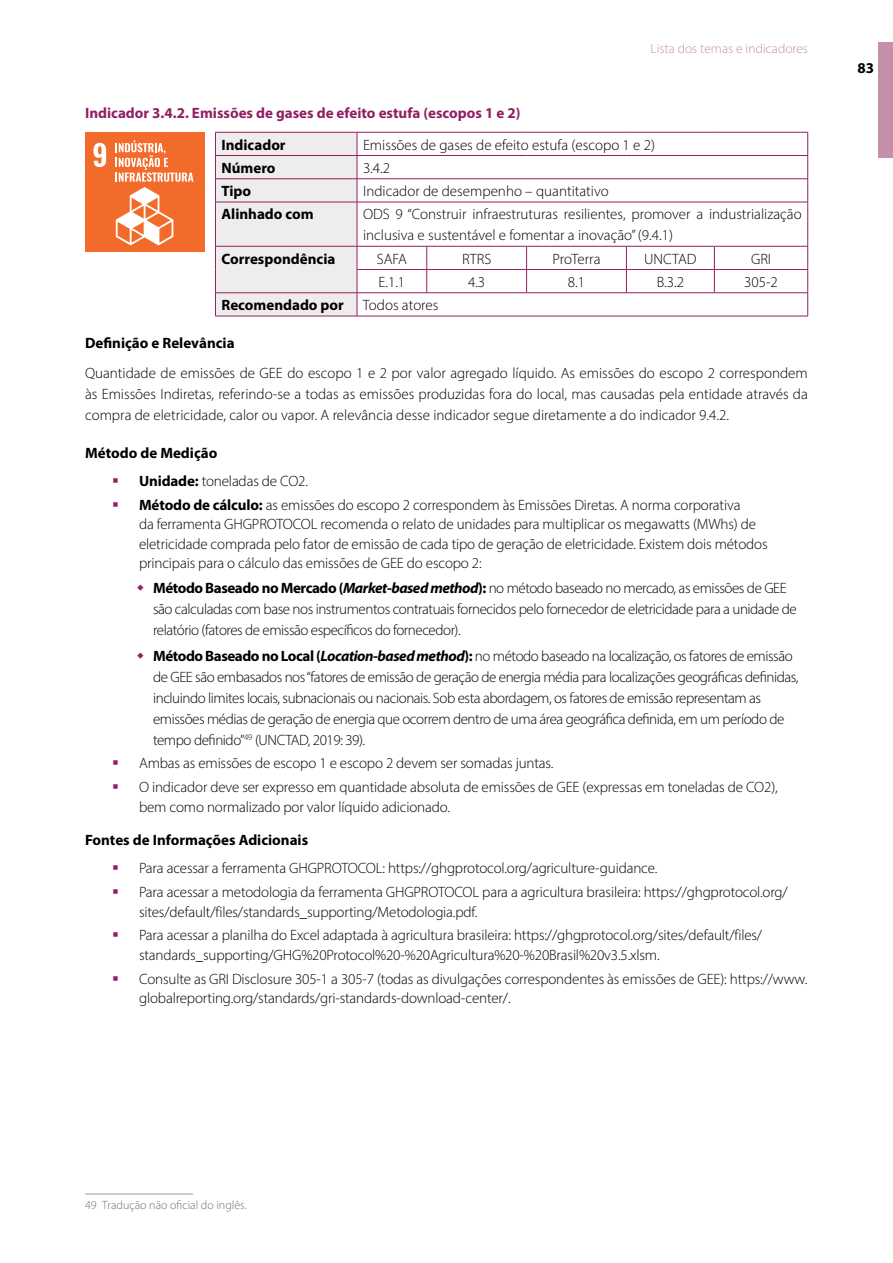
<style>
.page{position:relative;width:893px;height:1263px;background:#fff}
.page>*{position:absolute;margin:0;border:0;box-sizing:border-box;transform-origin:0 0}
.t1{font:300 15px/23.7px "Myriad Pro";letter-spacing:-.01em;color:#000}
.t2{font:300 15px/21px "Myriad Pro";letter-spacing:-.03em;color:#000}
.t3{font:700 15px/28px "Myriad Pro";color:#000}
.t4{font:700 15px "Myriad Pro";color:#921f63}
.t5{font:300 13.5px "Myriad Pro";color:#c48fab}
.t6{font:300 12px "Myriad Pro";color:#706f6f}
.s1{font-weight:300}
.s2{font-weight:700}
.s3{font-weight:700;font-style:italic}
</style>
<div class="page">
<div style="left:879px;top:43px;width:14px;height:115px;background:#c48fab"></div>
<hr style="left:357px;top:132px;width:70px;height:1px;background:#921f63">
<hr style="left:427px;top:132px;width:100px;height:1px;background:#921f63">
<hr style="left:527px;top:132px;width:99px;height:1px;background:#921f63">
<hr style="left:626px;top:132px;width:88px;height:1px;background:#921f63">
<hr style="left:714px;top:132px;width:94px;height:1px;background:#921f63">
<hr style="left:357px;top:155px;width:70px;height:1px;background:#921f63">
<hr style="left:427px;top:155px;width:100px;height:1px;background:#921f63">
<hr style="left:527px;top:155px;width:99px;height:1px;background:#921f63">
<hr style="left:626px;top:155px;width:88px;height:1px;background:#921f63">
<hr style="left:714px;top:155px;width:94px;height:1px;background:#921f63">
<hr style="left:357px;top:178px;width:70px;height:1px;background:#921f63">
<hr style="left:427px;top:178px;width:100px;height:1px;background:#921f63">
<hr style="left:527px;top:178px;width:99px;height:1px;background:#921f63">
<hr style="left:626px;top:178px;width:88px;height:1px;background:#921f63">
<hr style="left:714px;top:178px;width:94px;height:1px;background:#921f63">
<svg style="left:807px;top:132px;width:1px;height:70px"></svg>
<hr style="left:357px;top:202px;width:70px;height:1px;background:#921f63">
<hr style="left:427px;top:202px;width:100px;height:1px;background:#921f63">
<hr style="left:527px;top:202px;width:99px;height:1px;background:#921f63">
<hr style="left:626px;top:202px;width:88px;height:1px;background:#921f63">
<hr style="left:714px;top:202px;width:94px;height:1px;background:#921f63">
<hr style="left:807px;top:202px;width:1px;height:44px;background:#921f63">
<hr style="left:357px;top:246px;width:70px;height:1px;background:#921f63">
<hr style="left:427px;top:246px;width:100px;height:1px;background:#921f63">
<hr style="left:527px;top:246px;width:99px;height:1px;background:#921f63">
<hr style="left:626px;top:246px;width:88px;height:1px;background:#921f63">
<hr style="left:714px;top:246px;width:94px;height:1px;background:#921f63">
<hr style="left:357px;top:269px;width:70px;height:1px;background:#921f63">
<hr style="left:427px;top:269px;width:100px;height:1px;background:#921f63">
<svg style="left:426px;top:246px;width:1px;height:46px"></svg>
<hr style="left:527px;top:269px;width:99px;height:1px;background:#921f63">
<svg style="left:526px;top:246px;width:1px;height:46px"></svg>
<hr style="left:626px;top:269px;width:88px;height:1px;background:#921f63">
<svg style="left:626px;top:246px;width:1px;height:46px"></svg>
<hr style="left:714px;top:269px;width:94px;height:1px;background:#921f63">
<svg style="left:714px;top:246px;width:1px;height:46px"></svg>
<hr style="left:357px;top:292px;width:70px;height:1px;background:#921f63">
<svg style="left:215px;top:132px;width:143px;height:184px;background:#e8e3e6"></svg>
<hr style="left:427px;top:292px;width:100px;height:1px;background:#921f63">
<hr style="left:527px;top:292px;width:99px;height:1px;background:#921f63">
<hr style="left:626px;top:292px;width:88px;height:1px;background:#921f63">
<hr style="left:714px;top:292px;width:94px;height:1px;background:#921f63">
<svg style="left:807px;top:246px;width:1px;height:70px"></svg>
<hr style="left:215px;top:316px;width:142px;height:1px;background:#921f63">
<hr style="left:357px;top:316px;width:70px;height:1px;background:#921f63">
<hr style="left:427px;top:316px;width:100px;height:1px;background:#921f63">
<hr style="left:527px;top:316px;width:99px;height:1px;background:#921f63">
<hr style="left:626px;top:316px;width:88px;height:1px;background:#921f63">
<hr style="left:714px;top:316px;width:94px;height:1px;background:#921f63">
<div style="left:85px;top:132px;width:119px;height:119px;background:#f26b2b"></div>
<svg style="left:93px;top:143px;width:13px;height:24px"></svg>
<svg style="left:116px;top:140px;width:77px;height:105px"></svg>
<hr style="left:85px;top:1194px;width:108px;height:1px;background:#9d9d9c">
<p class="t5" style="left:651px;top:40px;width:159px">Lista dos temas e indicadores</p>
<p class="t4" style="left:85px;top:103px;width:437px">Indicador 3.4.2. Emissões de gases de efeito estufa (escopos 1 e 2)</p>
<p class="t3" style="left:221px;top:130px;width:66px">Indicador</p>
<p class="t1" style="left:363px;top:133px;width:294px">Emissões de gases de efeito estufa (escopo 1 e 2)</p>
<p class="t3" style="left:221px;top:153px;width:56px">Número</p>
<p class="t1" style="left:363px;top:156px;width:29px">3.4.2</p>
<p class="t3" style="left:221px;top:176px;width:31px">Tipo</p>
<p class="t1" style="left:363px;top:179px;width:247px">Indicador de desempenho – quantitativo</p>
<p class="t3" style="left:221px;top:200px;width:94px">Alinhado com</p>
<p class="t1" style="left:363px;top:204px;width:440px;line-height:21px">ODS 9 “Construir infraestruturas resilientes, promover a industrialização inclusiva e sustentável e fomentar a inovação” (9.4.1)</p>
<p class="t3" style="left:221px;top:244px;width:115px">Correspondência</p>
<p class="t1" style="left:377px;top:247px;width:32px">SAFA</p>
<p class="t1" style="left:462px;top:247px;width:31px">RTRS</p>
<p class="t1" style="left:552px;top:247px;width:49px">ProTerra</p>
<p class="t1" style="left:644px;top:247px;width:54px">UNCTAD</p>
<p class="t1" style="left:751px;top:247px;width:22px">GRI</p>
<p class="t1" style="left:378px;top:270px;width:28px">E.1.1</p>
<p class="t1" style="left:468px;top:270px;width:19px">4.3</p>
<p class="t1" style="left:568px;top:270px;width:19px">8.1</p>
<p class="t1" style="left:657px;top:270px;width:29px">B.3.2</p>
<p class="t1" style="left:744px;top:270px;width:35px">305-2</p>
<p class="t3" style="left:221px;top:290px;width:124px">Recomendado por</p>
<p class="t1" style="left:363px;top:293px;width:77px">Todos atores</p>
<p class="t3" style="left:85px;top:329px;width:151px">Definição e Relevância</p>
<p class="t1" style="left:85px;top:362px;width:724px;line-height:21px;text-align:justify">Quantidade de emissões de GEE do escopo 1 e 2 por valor agregado líquido. As emissões do escopo 2 correspondem às Emissões Indiretas, referindo-se a todas as emissões produzidas fora do local, mas causadas pela entidade através da compra de eletricidade, calor ou vapor. A relevância desse indicador segue diretamente a do indicador 9.4.2.</p>
<p class="t3" style="left:139px;top:438px;width:170px;text-indent:-54px">Método de Medição<br>Unidade: <span class="s1">toneladas de CO2.</span></p>
<p class="t1" style="left:139px;top:495px;width:630px;line-height:19.5px"><span class="s2">Método de cálculo:</span> as emissões do escopo 2 correspondem às Emissões Diretas. A norma corporativa<br>da ferramenta GHGPROTOCOL recomenda o relato de unidades para multiplicar os megawatts (MWhs) de eletricidade comprada pelo fator de emissão de cada tipo de geração de eletricidade. Existem dois métodos principais para o cálculo das emissões de GEE do escopo 2:</p>
<p class="t2" style="left:153px;top:578px;width:645px"><span class="s2">Método Baseado no Mercado (</span><span class="s3">Market-based method</span><span class="s2">):</span> no método baseado no mercado, as emissões de GEE são calculadas com base nos instrumentos contratuais fornecidos pelo fornecedor de eletricidade para a unidade de relatório (fatores de emissão específicos do fornecedor).</p>
<p class="t2" style="left:153px;top:645px;width:647px"><span class="s2">Método Baseado no Local (</span><span class="s3">Location-based method</span><span class="s2">):</span> no método baseado na localização, os fatores de emissão de GEE são embasados nos “fatores de emissão de geração de energia média para localizações geográficas definidas, incluindo limites locais, subnacionais ou nacionais. Sob esta abordagem, os fatores de emissão representam as emissões médias de geração de energia que ocorrem dentro de uma área geográfica definida, em um período de tempo definido”<sup>49</sup> (UNCTAD, 2019: 39).</p>
<p class="t1" style="left:139px;top:751px;width:640px">Ambas as emissões de escopo 1 e escopo 2 devem ser somadas juntas.<br>O indicador deve ser expresso em quantidade absoluta de emissões de GEE (expressas em toneladas de CO2),</p>
<p class="t1" style="left:139px;top:794px;width:312px">bem como normalizado por valor líquido adicionado.</p>
<p class="t3" style="left:85px;top:826px;width:225px">Fontes de Informações Adicionais</p>
<p class="t1" style="left:139px;top:856px;width:650px">Para acessar a ferramenta GHGPROTOCOL: https://ghgprotocol.org/agriculture-guidance.<br>Para acessar a metodologia da ferramenta GHGPROTOCOL para a agricultura brasileira: https://ghgprotocol.org/</p>
<p class="t1" style="left:139px;top:899px;width:625px">sites/default/files/standards_supporting/Metodologia.pdf.<br>Para acessar a planilha do Excel adaptada à agricultura brasileira: https://ghgprotocol.org/sites/default/files/</p>
<p class="t1" style="left:139px;top:943px;width:670px">standards_supporting/GHG%20Protocol%20-%20Agricultura%20-%20Brasil%20v3.5.xlsm.<br>Consulte as GRI Disclosure 305-1 a 305-7 (todas as divulgações correspondentes às emissões de GEE): https://www.</p>
<p class="t1" style="left:139px;top:986px;width:373px">globalreporting.org/standards/gri-standards-download-center/.</p>
<p class="t3" style="left:857px;top:53px;width:18px">83</p>
<p class="t6" style="left:85px;top:1198px;width:163px">49 Tradução não oficial do inglês.</p>
</div>
